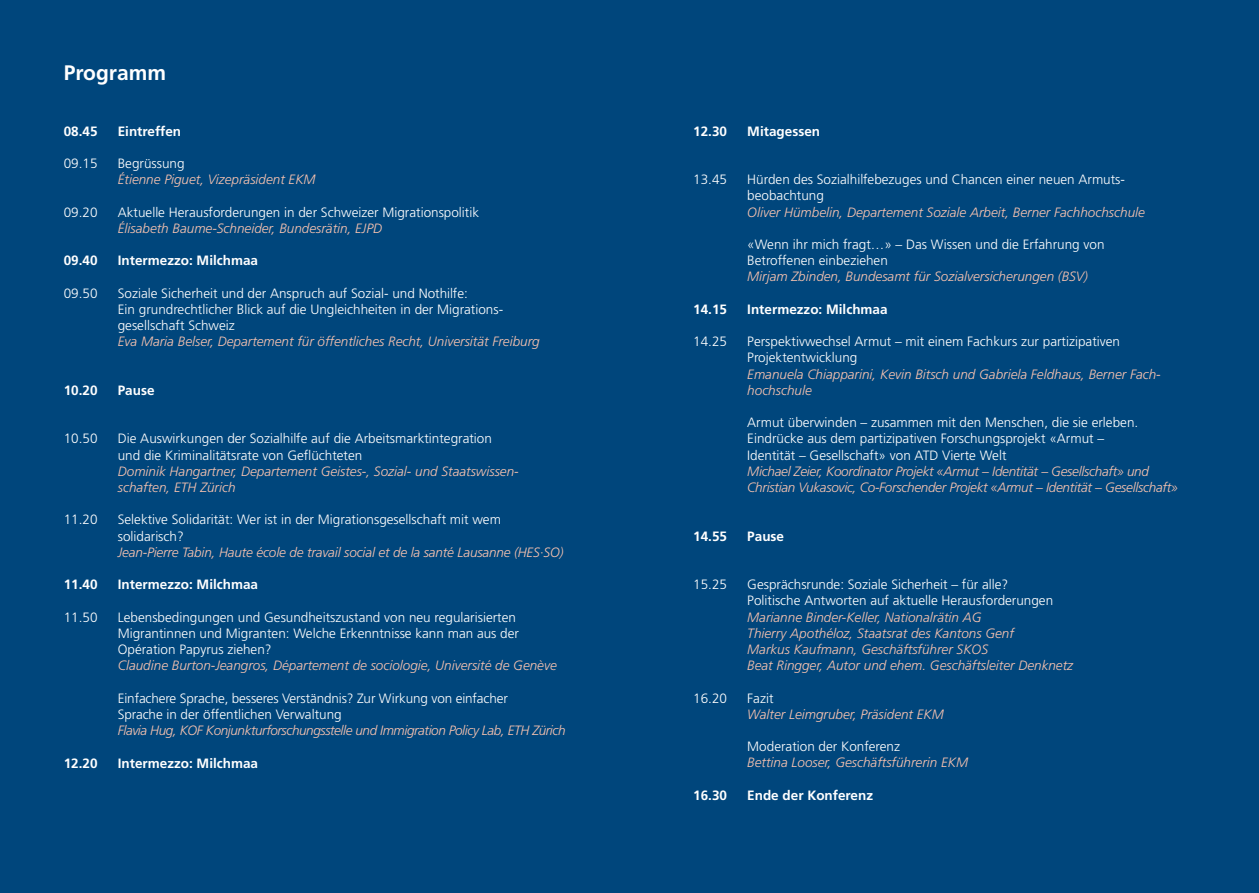
<style>
.page{position:relative;width:1259px;height:893px;background:#00467c}
.page>*{position:absolute;margin:0;border:0;box-sizing:border-box;transform-origin:0 0}
.t1{font:700 21px "Frutiger LT Pro";color:#fff}
.t2{font:300 13.5px/16.2px "Frutiger LT Pro";color:#fff}
.t3{font:italic 300 13.5px/16.2px "Frutiger LT Pro";color:#f9c3b0}
.t4{font:700 13.5px "Frutiger LT Pro";color:#fff}
.t5{font:italic 300 13.5px "Frutiger LT Pro";letter-spacing:-.02em;color:#f9c3b0}
.t6{font:italic 300 13.5px "Frutiger LT Pro";letter-spacing:-.03em;color:#f9c3b0}
.s1{font-style:normal;color:#fff}
</style>
<div class="page">
<p class="t1" style="left:64px;top:60px;width:104px">Programm</p>
<p class="t4" style="left:64px;top:123px;width:35px">08.45</p>
<p class="t4" style="left:118px;top:123px;width:65px">Eintreffen</p>
<p class="t2" style="left:64px;top:155px;width:35px">09.15</p>
<p class="t2" style="left:118px;top:155px;width:68px">Begrüssung</p>
<p class="t3" style="left:118px;top:172px;width:199px">Étienne Piguet, Vizepräsident EKM</p>
<p class="t2" style="left:64px;top:204px;width:35px">09.20</p>
<p class="t2" style="left:118px;top:204px;width:363px">Aktuelle Herausforderungen in der Schweizer Migrationspolitik</p>
<p class="t3" style="left:118px;top:220px;width:266px">Élisabeth Baume-Schneider, Bundesrätin, EJPD</p>
<p class="t4" style="left:64px;top:252px;width:35px">09.40</p>
<p class="t4" style="left:118px;top:252px;width:142px">Intermezzo: Milchmaa</p>
<p class="t2" style="left:64px;top:285px;width:35px">09.50</p>
<p class="t2" style="left:118px;top:285px;width:387px">Soziale Sicherheit und der Anspruch auf Sozial- und Nothilfe:<br>Ein grundrechtlicher Blick auf die Ungleichheiten in der Migrations-</p>
<p class="t2" style="left:118px;top:317px;width:118px">gesellschaft Schweiz</p>
<p class="t3" style="left:118px;top:334px;width:423px">Eva Maria Belser, Departement für öffentliches Recht, Universität Freiburg</p>
<p class="t4" style="left:64px;top:382px;width:35px">10.20</p>
<p class="t4" style="left:118px;top:382px;width:38px">Pause</p>
<p class="t2" style="left:64px;top:431px;width:35px">10.50</p>
<p class="t2" style="left:118px;top:431px;width:376px">Die Auswirkungen der Sozialhilfe auf die Arbeitsmarktintegration und die Kriminalitätsrate von Geflüchteten</p>
<p class="t3" style="left:118px;top:463px;width:402px">Dominik Hangartner, Departement Geistes-, Sozial- und Staatswissen&shy;schaften, ETH Zürich</p>
<p class="t2" style="left:64px;top:512px;width:35px">11.20</p>
<p class="t2" style="left:118px;top:512px;width:384px">Selektive Solidarität: Wer ist in der Migrationsgesellschaft mit wem solidarisch?</p>
<p class="t3" style="left:118px;top:544px;width:447px">Jean-Pierre Tabin, Haute école de travail social et de la santé Lausanne (HES·SO)</p>
<p class="t4" style="left:64px;top:576px;width:35px">11.40</p>
<p class="t4" style="left:118px;top:576px;width:142px">Intermezzo: Milchmaa</p>
<p class="t2" style="left:64px;top:609px;width:35px">11.50</p>
<p class="t2" style="left:118px;top:609px;width:400px">Lebensbedingungen und Gesundheitszustand von neu regularisierten</p>
<p class="t2" style="left:118px;top:625px;width:403px">Migrantinnen und Migranten: Welche Erkenntnisse kann man aus der</p>
<p class="t2" style="left:118px;top:641px;width:155px">Opération Papyrus ziehen?</p>
<p class="t3" style="left:118px;top:658px;width:440px">Claudine Burton-Jeangros, Département de sociologie, Université de Genève</p>
<p class="t2" style="left:118px;top:690px;width:391px">Einfachere Sprache, besseres Verständnis? Zur Wirkung von einfacher<br>Sprache in der öffentlichen Verwaltung</p>
<p class="t6" style="left:118px;top:722px;width:449px">Flavia Hug, KOF Konjunkturforschungsstelle und Immigration Policy Lab, ETH Zürich</p>
<p class="t4" style="left:64px;top:755px;width:35px">12.20</p>
<p class="t4" style="left:118px;top:755px;width:142px">Intermezzo: Milchmaa</p>
<p class="t4" style="left:693px;top:123px;width:35px">12.30</p>
<p class="t4" style="left:747px;top:123px;width:74px">Mitagessen</p>
<p class="t2" style="left:693px;top:171px;width:35px">13.45</p>
<p class="t2" style="left:747px;top:171px;width:379px">Hürden des Sozialhilfebezuges und Chancen einer neuen Armuts-</p>
<p class="t2" style="left:747px;top:188px;width:78px">beobachtung</p>
<p class="t3" style="left:747px;top:204px;width:399px">Oliver Hümbelin, Departement Soziale Arbeit, Berner Fachhochschule</p>
<p class="t2" style="left:747px;top:236px;width:359px">«Wenn ihr mich fragt…» – Das Wissen und die Erfahrung von<br>Betroffenen einbeziehen</p>
<p class="t3" style="left:747px;top:269px;width:342px">Mirjam Zbinden, Bundesamt für Sozialversicherungen (BSV)</p>
<p class="t4" style="left:693px;top:301px;width:35px">14.15</p>
<p class="t4" style="left:747px;top:301px;width:142px">Intermezzo: Milchmaa</p>
<p class="t2" style="left:693px;top:333px;width:35px">14.25</p>
<p class="t2" style="left:747px;top:333px;width:374px">Perspektivwechsel Armut – mit einem Fachkurs zur partizipativen<br>Projektentwicklung</p>
<p class="t3" style="left:747px;top:366px;width:415px">Emanuela Chiapparini, Kevin Bitsch und Gabriela Feldhaus, Berner Fach&shy;hochschule</p>
<p class="t2" style="left:747px;top:414px;width:392px">Armut überwinden – zusammen mit den Menschen, die sie erleben.</p>
<p class="t2" style="left:747px;top:431px;width:358px">Eindrücke aus dem partizipativen Forschungsprojekt «Armut –<br>Identität – Gesellschaft» von ATD Vierte Welt</p>
<p class="t5" style="left:747px;top:463px;width:403px">Michael Zeier, Koordinator Projekt «Armut – Identität – Gesellschaft» und</p>
<p class="t5" style="left:747px;top:479px;width:432px">Christian Vukasovic, Co-Forschender Projekt «Armut – Identität – Gesellschaft»</p>
<p class="t4" style="left:693px;top:528px;width:35px">14.55</p>
<p class="t4" style="left:747px;top:528px;width:38px">Pause</p>
<p class="t2" style="left:693px;top:576px;width:35px">15.25</p>
<p class="t2" style="left:747px;top:576px;width:263px">Gesprächsrunde: Soziale Sicherheit – für alle?</p>
<p class="t2" style="left:747px;top:593px;width:307px">Politische Antworten auf aktuelle Herausforderungen</p>
<p class="t3" style="left:747px;top:609px;width:236px">Marianne Binder-Keller, Nationalrätin AG</p>
<p class="t3" style="left:747px;top:625px;width:268px">Thierry Apothéloz, Staatsrat des Kantons Genf</p>
<p class="t3" style="left:747px;top:641px;width:242px">Markus Kaufmann, Geschäftsführer SKOS</p>
<p class="t3" style="left:747px;top:657px;width:327px">Beat Ringger, Autor und ehem. Geschäftsleiter Denknetz</p>
<p class="t2" style="left:693px;top:690px;width:35px">16.20</p>
<p class="t2" style="left:747px;top:690px;width:28px">Fazit</p>
<p class="t3" style="left:747px;top:706px;width:198px">Walter Leimgruber, Präsident EKM</p>
<p class="t3" style="left:747px;top:738px;width:222px"><span class="s1">Moderation der Konferenz<br></span>Bettina Looser, Geschäftsführerin EKM</p>
<p class="t4" style="left:693px;top:787px;width:35px">16.30</p>
<p class="t4" style="left:747px;top:787px;width:127px">Ende der Konferenz</p>
</div>
